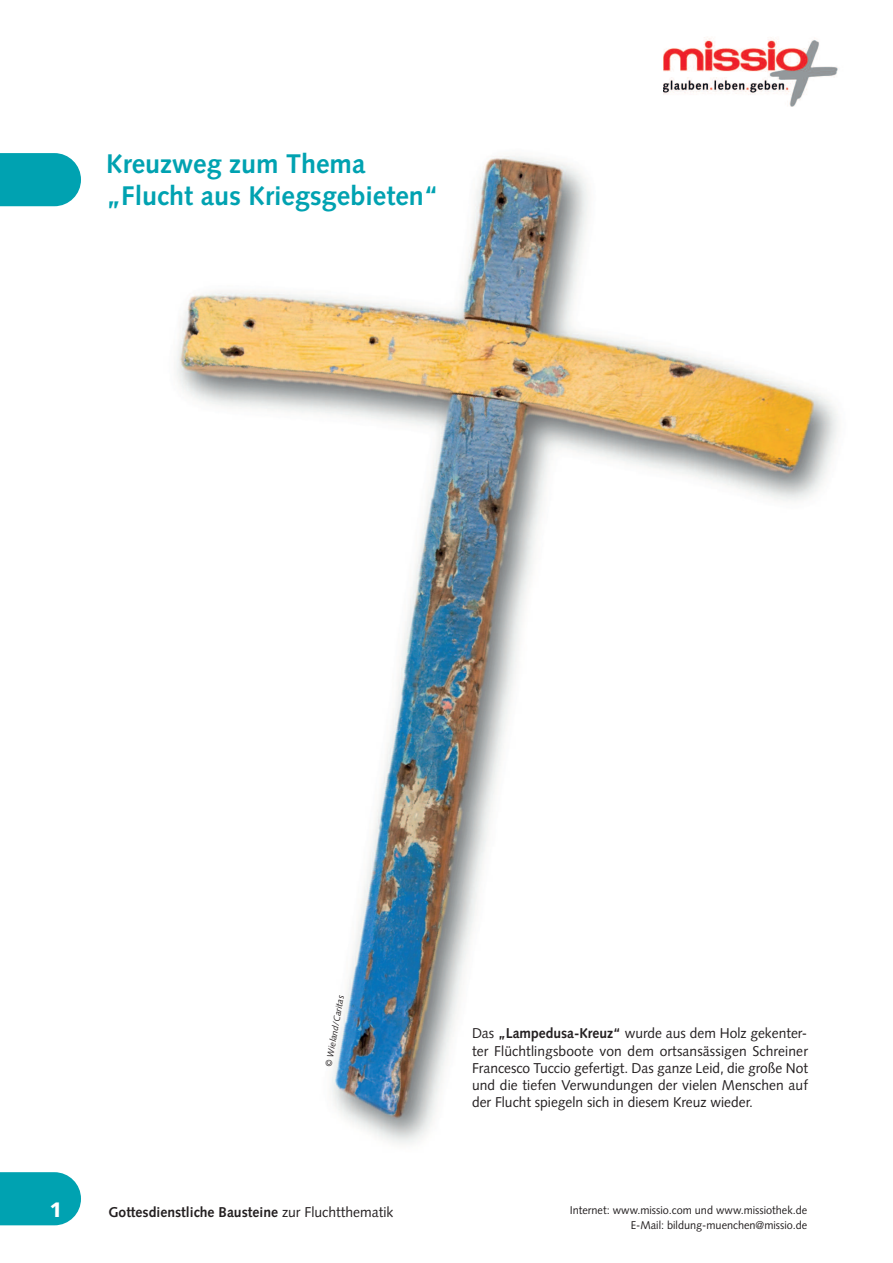
<style>
.page{position:relative;width:893px;height:1263px;background:#fff}
.page>*{position:absolute;margin:0;border:0;box-sizing:border-box;transform-origin:0 0}
.t1{font:700 27px/31.5px "Syntax";color:#00a2b1}
.t2{font:900 21px "Syntax";color:#fff}
.t3{font:14.25px/17.2px "Syntax";color:#231f20;text-align:justify}
.t4{font:700 14.25px "Syntax";color:#231f20}
.t5{font:11.25px/14.2px "Syntax";color:#231f20;text-align:right}
.t6{font:italic 9px "Syntax";color:#231f20}
.s1{font-weight:700}
.s2{font-weight:400}
</style>
<div class="page">
<img style="left:176px;top:156px;width:662px;height:988px">
<svg style="left:0;top:153px;width:81px;height:53px;background:#12a8b6"></svg>
<svg style="left:0;top:1172px;width:81px;height:53px;background:#12a8b6"></svg>
<img style="left:664px;top:37px;width:174px;height:70px">
<h1 class="t1" style="left:106px;top:151px;width:334px">Kreuzweg zum Thema „Flucht aus Kriegsgebieten“</h1>
<p class="t6" style="left:325px;top:1066px;width:74px;rotate:-80deg">© Wieland/Caritas</p>
<p class="t3" style="left:472px;top:1026px;width:337px">Das <span class="s1">„Lampedusa-Kreuz“</span> wurde aus dem Holz gekenter&shy;ter Flüchtlingsboote von dem ortsansässigen Schreiner Francesco Tuccio gefertigt. Das ganze Leid, die große Not und die tiefen Verwundungen der vielen Menschen auf der Flucht spiegeln sich in diesem Kreuz wieder.</p>
<h2 class="t2" style="left:49px;top:1201px;width:15px">1</h2>
<p class="t4" style="left:109px;top:1206px;width:287px">Gottesdienstliche Bausteine <span class="s2">zur Fluchtthematik</span></p>
<p class="t5" style="left:570px;top:1204px;width:239px">Internet: www.missio.com und www.missiothek.de<br>E-Mail: bildung-muenchen@missio.de</p>
</div>
